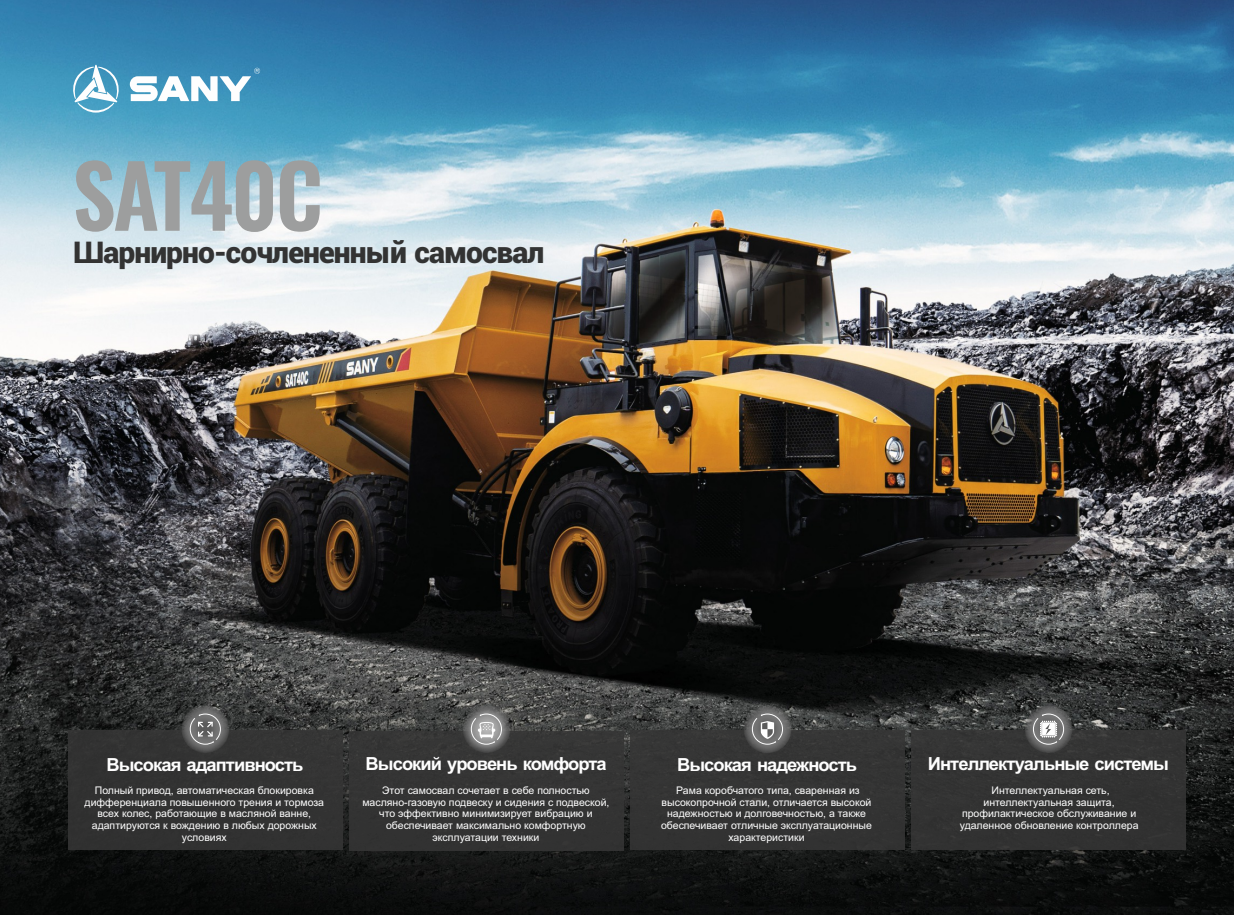
<style>
.page{position:relative;width:1234px;height:915px;background:#fff}
.page>*{position:absolute;margin:0;border:0;box-sizing:border-box;transform-origin:0 0}
.t1{font:900 30px "Roboto";letter-spacing:-.03em;color:#333}
.t2{font:700 18px "Arial";letter-spacing:-.05em;color:#fefefe}
.t3{font:10.5px/11.7px "Arial";color:#fefefe;text-align:center}
</style>
<div class="page">
<img style="left:0;top:0;width:1233px;height:914px">
<div style="left:630px;top:729px;width:274px;height:119px;background:#343433"></div>
<div style="left:349px;top:731px;width:274px;height:119px;background:#343433"></div>
<div style="left:911px;top:729px;width:274px;height:119px;background:#323232"></div>
<div style="left:68px;top:729px;width:274px;height:119px;background:#323232"></div>
<div style="left:1023px;top:704px;width:50px;height:50px;background:#fefefe;opacity:.75"></div>
<svg style="left:1032px;top:713px;width:31px;height:31px"></svg>
<div style="left:461px;top:704px;width:50px;height:50px;background:#fefefe;opacity:.75"></div>
<div style="left:465px;top:708px;width:42px;height:42px;background:#fefefe;opacity:.75"></div>
<svg style="left:471px;top:713px;width:30px;height:31px"></svg>
<div style="left:180px;top:704px;width:51px;height:50px;background:#fefefe;opacity:.75"></div>
<div style="left:742px;top:704px;width:50px;height:50px;background:#fefefe;opacity:.75"></div>
<svg style="left:751px;top:713px;width:31px;height:31px"></svg>
<svg style="left:190px;top:713px;width:31px;height:31px"></svg>
<svg style="left:72px;top:65px;width:47px;height:48px"></svg>
<svg style="left:130px;top:68px;width:130px;height:33px"></svg>
<svg style="left:76px;top:160px;width:243px;height:72px"></svg>
<h1 class="t1" style="left:73px;top:240px;width:472px">Шарнирно-сочлененный самосвал</h1>
<h2 class="t2" style="left:106px;top:758px;width:198px">Высокая адаптивность</h2>
<p class="t3" style="left:84px;top:785px;width:241px">Полный привод, автоматическая блокировка дифференциала повышенного трения и тормоза всех колес, работающие в масляной ванне, адаптируются к вождению в любых дорожных условиях</p>
<h2 class="t2" style="left:365px;top:756px;width:243px">Высокий уровень комфорта</h2>
<h2 class="t2" style="left:677px;top:758px;width:182px">Высокая надежность</h2>
<h2 class="t2" style="left:927px;top:756px;width:242px">Интеллектуальные системы</h2>
<p class="t3" style="left:362px;top:785px;width:248px">Этот самосвал сочетает в себе полностью масляно-газовую подвеску и сидения с подвеской, что эффективно минимизирует вибрацию и обеспечивает максимально комфортную эксплуатации техники</p>
<p class="t3" style="left:661px;top:785px;width:212px">Рама коробчатого типа, сваренная из высокопрочной стали, отличается высокой надежностью и долговечностью, а также обеспечивает отличные эксплуатационные характеристики</p>
<p class="t3" style="left:959px;top:785px;width:180px">Интеллектуальная сеть, интеллектуальная защита, профилактическое обслуживание и удаленное обновление контроллера</p>
</div>
